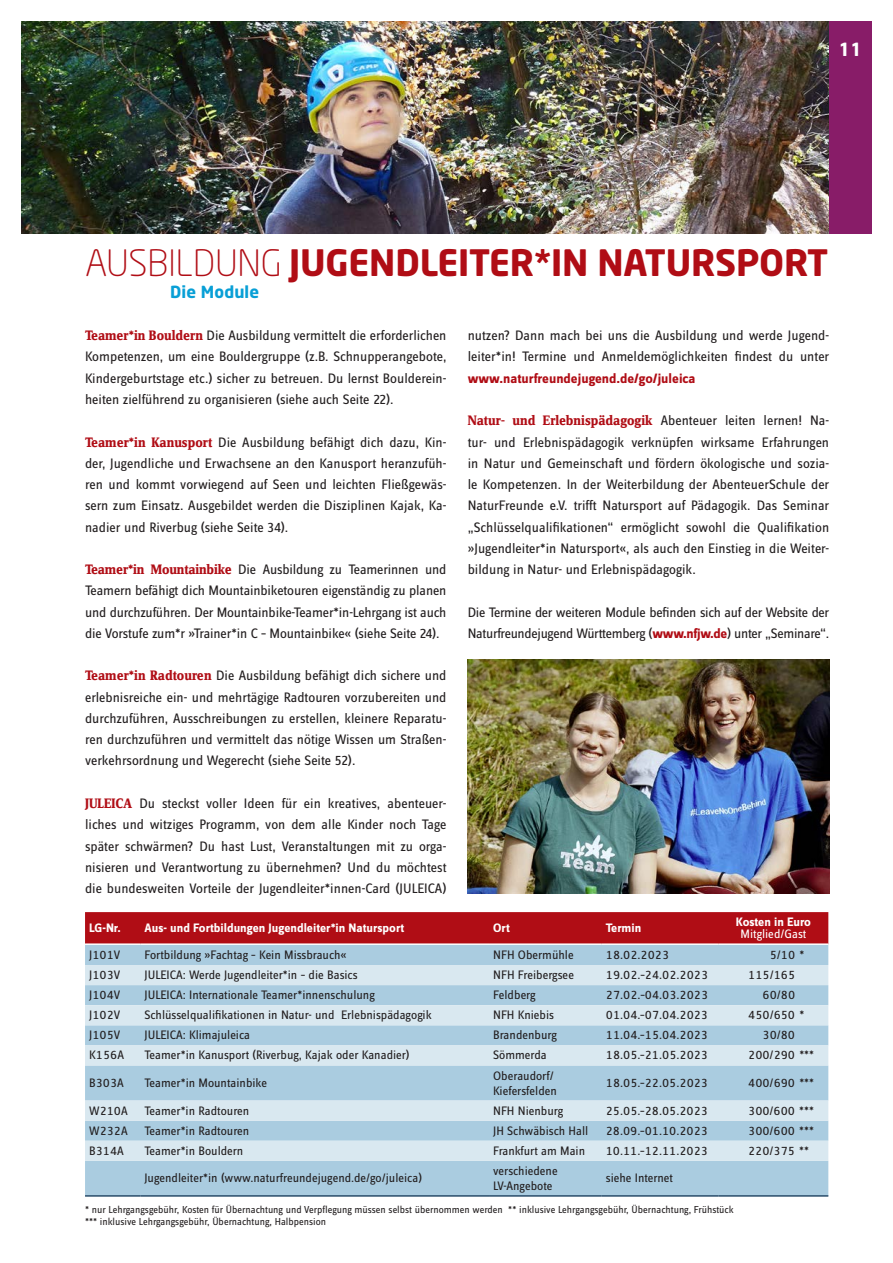
<style>
.page{position:relative;width:893px;height:1263px;background:#fff}
.page>*{position:absolute;margin:0;border:0;box-sizing:border-box;transform-origin:0 0}
.t1{font:700 36px "Neo Sans";letter-spacing:-.005em;color:#b00d15}
.t2{font:700 18px "Neo Sans";color:#fff}
.t3{font:700 16.5px "Neo Sans";letter-spacing:.01em;color:#089fd6}
.t4{font:14.25px/21.3px "Zine Sans Dis OT";color:#231f20;text-align:justify}
.t5{font:14.25px/21.3px "Zine Sans Dis OT";letter-spacing:-.02em;color:#231f20}
.t6{font:14.25px "Zine Serif Dis OT Bld";color:#b00d15}
.t7{font:700 14.1px "Zine Sans Dis OT";color:#b00d15}
.t8{font:12.75px/15px "Zine Sans Dis OT";color:#231f20}
.t9{font:700 12.75px "Zine Sans Dis OT";color:#fff}
.t10{font:12.75px "Zine Sans Dis OT";color:#fff}
.t11{font:10.5px/12px "Zine Sans Dis OT";color:#231f20}
.s1{font-family:"Neo Sans Pro";font-weight:300}
.s2{font-family:"Zine Serif Dis OT Bld";color:#b00d15}
.s3{font-family:"Zine Sans Dis OT";color:#231f20}
.s4{font-weight:700;font-size:14.1px;color:#b00d15}
</style>
<div class="page">
<img style="left:21px;top:21px;width:808px;height:213px">
<div style="left:829px;top:21px;width:43px;height:213px;background:#881c68"></div>
<img style="left:468px;top:659px;width:361px;height:234px">
<div style="left:85px;top:912px;width:743px;height:31px;background:#b00d15"></div>
<div style="left:85px;top:945px;width:743px;height:250px;background:#aacce0"></div>
<svg style="left:85px;top:965px;width:743px;height:196px;background:#c2dae8"></svg>
<hr style="left:85px;top:1195px;width:55px;height:2px;background:#284b69">
<hr style="left:140px;top:1195px;width:349px;height:2px;background:#284b69">
<hr style="left:489px;top:1195px;width:113px;height:2px;background:#284b69">
<hr style="left:602px;top:1195px;width:117px;height:2px;background:#284b69">
<hr style="left:719px;top:1195px;width:109px;height:2px;background:#284b69">
<p class="t2" style="left:839px;top:38px;width:25px">11</p>
<h1 class="t1" style="left:85px;top:240px;width:745px"><span class="s1">AUSBILDUNG</span> JUGENDLEITER*IN NATURSPORT</h1>
<p class="t3" style="left:170px;top:281px;width:91px">Die Module</p>
<p class="t4" style="left:85px;top:325px;width:363px"><span class="s2">Teamer*in Bouldern</span> Die Ausbildung vermittelt die erforderlichen Kompetenzen, um eine Bouldergruppe (z.B. Schnupperangebote, Kindergeburtstage etc.) sicher zu betreuen. Du lernst Boulderein&shy;heiten zielführend zu organisieren (siehe auch Seite 22).</p>
<p class="t4" style="left:85px;top:432px;width:363px"><span class="s2">Teamer*in Kanusport</span> Die Ausbildung befähigt dich dazu, Kin&shy;der, Jugendliche und Erwachsene an den Kanusport heranzufüh&shy;ren und kommt vorwiegend auf Seen und leichten Fließgewäs&shy;sern zum Einsatz. Ausgebildet werden die Disziplinen Kajak, Ka&shy;nadier und Riverbug (siehe Seite 34).</p>
<p class="t4" style="left:85px;top:559px;width:363px"><span class="s2">Teamer*in Mountainbike</span> Die Ausbildung zu Teamerinnen und Teamern befähigt dich Mountainbiketouren eigenständig zu planen und durchzuführen. Der Mountainbike-Teamer*in-Lehrgang ist auch die Vorstufe zum*r »Trainer*in C – Mountainbike« (siehe Seite 24).</p>
<p class="t4" style="left:85px;top:666px;width:363px"><span class="s2">Teamer*in Radtouren</span> Die Ausbildung befähigt dich sichere und erlebnisreiche ein- und mehrtägige Radtouren vorzubereiten und durchzuführen, Ausschreibungen zu erstellen, kleinere Reparatu&shy;ren durchzuführen und vermittelt das nötige Wissen um Straßen&shy;verkehrsordnung und Wegerecht (siehe Seite 52).</p>
<p class="t4" style="left:85px;top:793px;width:363px"><span class="s2">JULEICA</span> Du steckst voller Ideen für ein kreatives, abenteuer&shy;liches und witziges Programm, von dem alle Kinder noch Tage später schwärmen? Du hast Lust, Veranstaltungen mit zu orga&shy;nisieren und Verantwortung zu übernehmen? Und du möchtest die bundesweiten Vorteile der Jugendleiter*innen-Card (JULEICA)</p>
<p class="t4" style="left:468px;top:325px;width:363px">nutzen? Dann mach bei uns die Ausbildung und werde Jugend&shy;leiter*in! Termine und Anmeldemöglichkeiten findest du unter</p>
<p class="t7" style="left:468px;top:371px;width:229px">www.naturfreundejugend.de/go/juleica</p>
<p class="t6" style="left:468px;top:413px;width:363px">Natur- und Erlebnispädagogik <span class="s3">Abenteuer leiten lernen! Na-</span></p>
<p class="t4" style="left:468px;top:432px;width:363px">tur- und Erlebnispädagogik verknüpfen wirksame Erfahrungen in Natur und Gemeinschaft und fördern ökologische und sozia&shy;le Kompetenzen. In der Weiterbildung der AbenteuerSchule der NaturFreunde e.V. trifft Natursport auf Pädagogik. Das Seminar „Schlüsselqualifikationen“ ermöglicht sowohl die Qualifikation »Jugendleiter*in Natursport«, als auch den Einstieg in die Weiter&shy;bildung in Natur- und Erlebnispädagogik.</p>
<p class="t5" style="left:468px;top:602px;width:363px">Die Termine der weiteren Module befinden sich auf der Website der<br>Naturfreundejugend Württemberg (<span class="s4">www.nfjw.de</span>) unter „Seminare“.</p>
<p class="t9" style="left:89px;top:921px;width:33px">LG-Nr.</p>
<p class="t9" style="left:145px;top:921px;width:261px">Aus- und Fortbildungen Jugendleiter*in Natursport</p>
<p class="t9" style="left:493px;top:921px;width:18px">Ort</p>
<p class="t9" style="left:606px;top:921px;width:37px">Termin</p>
<p class="t9" style="left:736px;top:915px;width:77px">Kosten in Euro</p>
<p class="t10" style="left:741px;top:928px;width:67px">Mitglied/Gast</p>
<p class="t8" style="left:89px;top:948px;width:33px">J101V</p>
<p class="t8" style="left:145px;top:948px;width:204px">Fortbildung »Fachtag – Kein Missbrauch«</p>
<p class="t8" style="left:493px;top:948px;width:82px">NFH Obermühle</p>
<p class="t8" style="left:606px;top:948px;width:65px">18.02.2023</p>
<p class="t8" style="left:770px;top:948px;width:36px">5/10 *</p>
<p class="t8" style="left:89px;top:968px;width:33px">J103V</p>
<p class="t8" style="left:145px;top:968px;width:215px">JULEICA: Werde Jugendleiter*in – die Basics</p>
<p class="t8" style="left:493px;top:968px;width:82px">NFH Freibergsee</p>
<p class="t8" style="left:606px;top:968px;width:104px">19.02.–24.02.2023</p>
<p class="t8" style="left:748px;top:968px;width:48px">115/165</p>
<p class="t8" style="left:89px;top:988px;width:33px">J104V</p>
<p class="t8" style="left:145px;top:988px;width:232px">JULEICA: Internationale Teamer*innenschulung</p>
<p class="t8" style="left:493px;top:988px;width:44px">Feldberg</p>
<p class="t8" style="left:606px;top:988px;width:104px">27.02.–04.03.2023</p>
<p class="t8" style="left:762px;top:988px;width:34px">60/80</p>
<p class="t8" style="left:89px;top:1008px;width:33px">J102V</p>
<p class="t8" style="left:145px;top:1008px;width:289px">Schlüsselqualifikationen in Natur- und Erlebnispädagogik</p>
<p class="t8" style="left:493px;top:1008px;width:62px">NFH Kniebis</p>
<p class="t8" style="left:606px;top:1008px;width:104px">01.04.–07.04.2023</p>
<p class="t8" style="left:748px;top:1008px;width:58px">450/650 *</p>
<p class="t8" style="left:89px;top:1028px;width:33px">J105V</p>
<p class="t8" style="left:144px;top:1028px;width:107px">JULEICA: Klimajuleica</p>
<p class="t8" style="left:493px;top:1028px;width:65px">Brandenburg</p>
<p class="t8" style="left:606px;top:1028px;width:104px">11.04.–15.04.2023</p>
<p class="t8" style="left:762px;top:1028px;width:34px">30/80</p>
<p class="t8" style="left:89px;top:1048px;width:36px">K156A</p>
<p class="t8" style="left:144px;top:1048px;width:267px">Teamer*in Kanusport (Riverbug, Kajak oder Kanadier)</p>
<p class="t8" style="left:493px;top:1048px;width:55px">Sömmerda</p>
<p class="t8" style="left:606px;top:1048px;width:104px">18.05.–21.05.2023</p>
<p class="t8" style="left:748px;top:1048px;width:67px">200/290 ***</p>
<p class="t8" style="left:89px;top:1076px;width:36px">B303A</p>
<p class="t8" style="left:144px;top:1076px;width:124px">Teamer*in Mountainbike</p>
<p class="t8" style="left:493px;top:1068px;width:65px">Oberaudorf/<br>Kiefersfelden</p>
<p class="t8" style="left:606px;top:1076px;width:104px">18.05.–22.05.2023</p>
<p class="t8" style="left:748px;top:1076px;width:67px">400/690 ***</p>
<p class="t8" style="left:89px;top:1103px;width:40px">W210A</p>
<p class="t8" style="left:144px;top:1103px;width:106px">Teamer*in Radtouren</p>
<p class="t8" style="left:493px;top:1103px;width:71px">NFH Nienburg</p>
<p class="t8" style="left:606px;top:1103px;width:104px">25.05.–28.05.2023</p>
<p class="t8" style="left:748px;top:1103px;width:67px">300/600 ***</p>
<p class="t8" style="left:89px;top:1123px;width:40px">W232A</p>
<p class="t8" style="left:144px;top:1123px;width:106px">Teamer*in Radtouren</p>
<p class="t8" style="left:493px;top:1123px;width:97px">JH Schwäbisch Hall</p>
<p class="t8" style="left:606px;top:1123px;width:104px">28.09.–01.10.2023</p>
<p class="t8" style="left:748px;top:1123px;width:67px">300/600 ***</p>
<p class="t8" style="left:89px;top:1144px;width:36px">B314A</p>
<p class="t8" style="left:144px;top:1144px;width:100px">Teamer*in Bouldern</p>
<p class="t8" style="left:493px;top:1144px;width:94px">Frankfurt am Main</p>
<p class="t8" style="left:606px;top:1144px;width:104px">10.11.–12.11.2023</p>
<p class="t8" style="left:748px;top:1144px;width:62px">220/375 **</p>
<p class="t8" style="left:144px;top:1171px;width:279px">Jugendleiter*in (www.naturfreundejugend.de/go/juleica)</p>
<p class="t8" style="left:493px;top:1164px;width:66px">verschiedene<br>LV-Angebote</p>
<p class="t8" style="left:606px;top:1171px;width:69px">siehe Internet</p>
<p class="t11" style="left:85px;top:1204px;width:650px">* nur Lehrgangsgebühr, Kosten für Übernachtung und Verpflegung müssen selbst übernommen werden ** inklusive Lehrgangsgebühr, Übernachtung, Frühstück *** inklusive Lehrgangsgebühr, Übernachtung, Halbpension</p>
</div>
